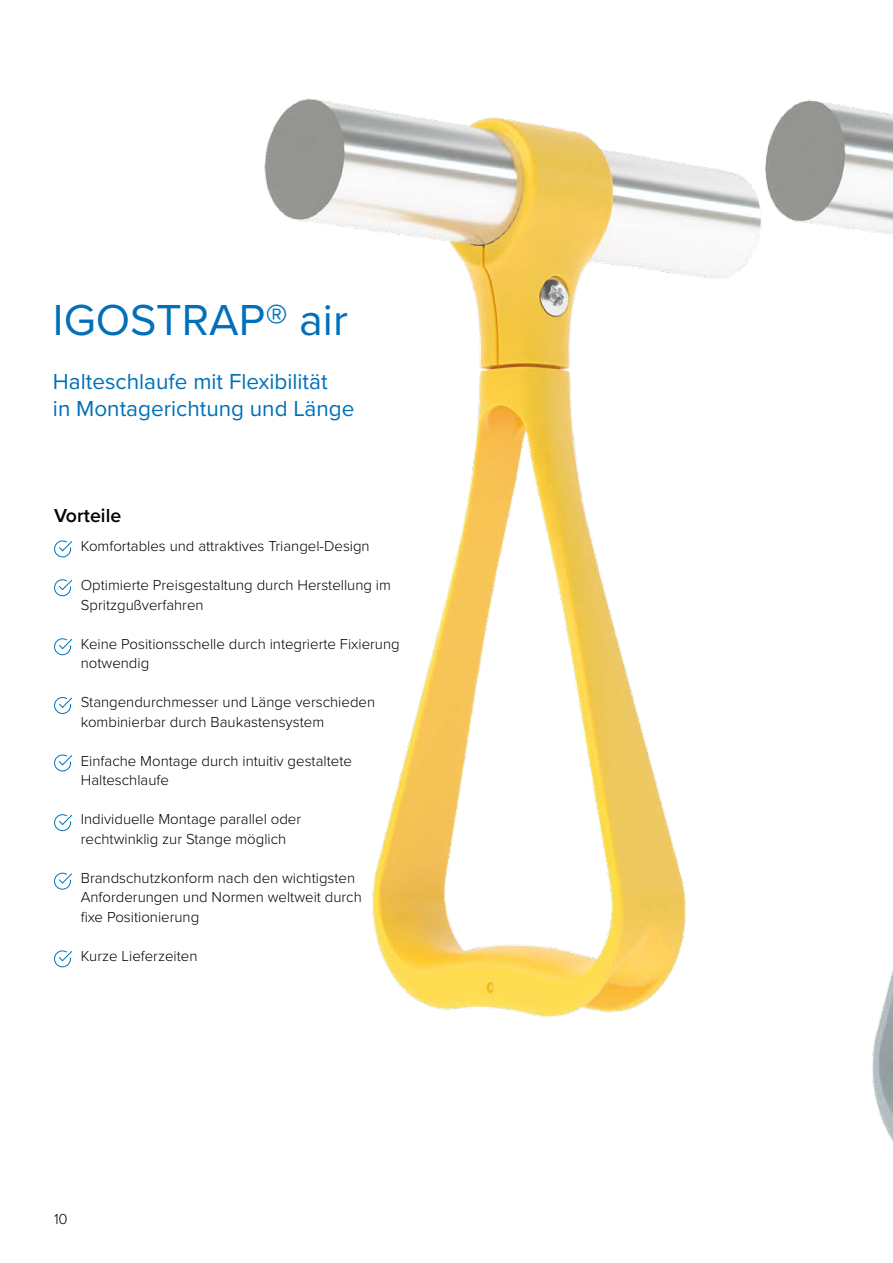
<style>
.page{position:relative;width:893px;height:1263px;background:#fff}
.page>*{position:absolute;margin:0;border:0;box-sizing:border-box;transform-origin:0 0}
.t1{font:45px "Proxima Nova";color:#0070ba}
.t2{font:22.5px/27px "Proxima Nova";color:#0070ba}
.t3{font:600 19.5px "Proxima Nova";color:#000}
.t4{font:300 15px/19.5px "Proxima Nova";color:#000}
</style>
<div class="page">
<img style="left:264px;top:98px;width:449px;height:920px">
<img style="left:713px;top:100px;width:180px;height:1042px">
<svg style="left:54px;top:540px;width:18px;height:17px"></svg>
<svg style="left:54px;top:579px;width:18px;height:17px"></svg>
<svg style="left:54px;top:638px;width:18px;height:17px"></svg>
<svg style="left:54px;top:697px;width:18px;height:17px"></svg>
<svg style="left:54px;top:754px;width:18px;height:17px"></svg>
<svg style="left:54px;top:814px;width:18px;height:17px"></svg>
<svg style="left:54px;top:873px;width:18px;height:17px"></svg>
<svg style="left:54px;top:950px;width:18px;height:17px"></svg>
<h1 class="t1" style="left:53px;top:286px;width:296px">IGOSTRAP® air</h1>
<h2 class="t2" style="left:53px;top:367px;width:303px">Halteschlaufe mit Flexibilität<br>in Montagerichtung und Länge</h2>
<h3 class="t3" style="left:54px;top:501px;width:69px">Vorteile</h3>
<p class="t4" style="left:81px;top:536px;width:290px">Komfortables und attraktives Triangel-Design</p>
<p class="t4" style="left:81px;top:575px;width:312px">Optimierte Preisgestaltung durch Herstellung im<br>Spritzgußverfahren</p>
<p class="t4" style="left:81px;top:633px;width:320px">Keine Positionsschelle durch integrierte Fixierung notwendig</p>
<p class="t4" style="left:81px;top:692px;width:296px">Stangendurchmesser und Länge verschieden kombinierbar durch Baukastensystem</p>
<p class="t4" style="left:81px;top:750px;width:273px">Einfache Montage durch intuitiv gestaltete<br>Halteschlaufe</p>
<p class="t4" style="left:81px;top:809px;width:222px">Individuelle Montage parallel oder rechtwinklig zur Stange möglich</p>
<p class="t4" style="left:81px;top:867px;width:283px">Brandschutzkonform nach den wichtigsten<br>Anforderungen und Normen weltweit durch fixe Positionierung</p>
<p class="t4" style="left:81px;top:945px;width:118px">Kurze Lieferzeiten</p>
<p class="t4" style="left:54px;top:1208px;width:15px">10</p>
</div>
